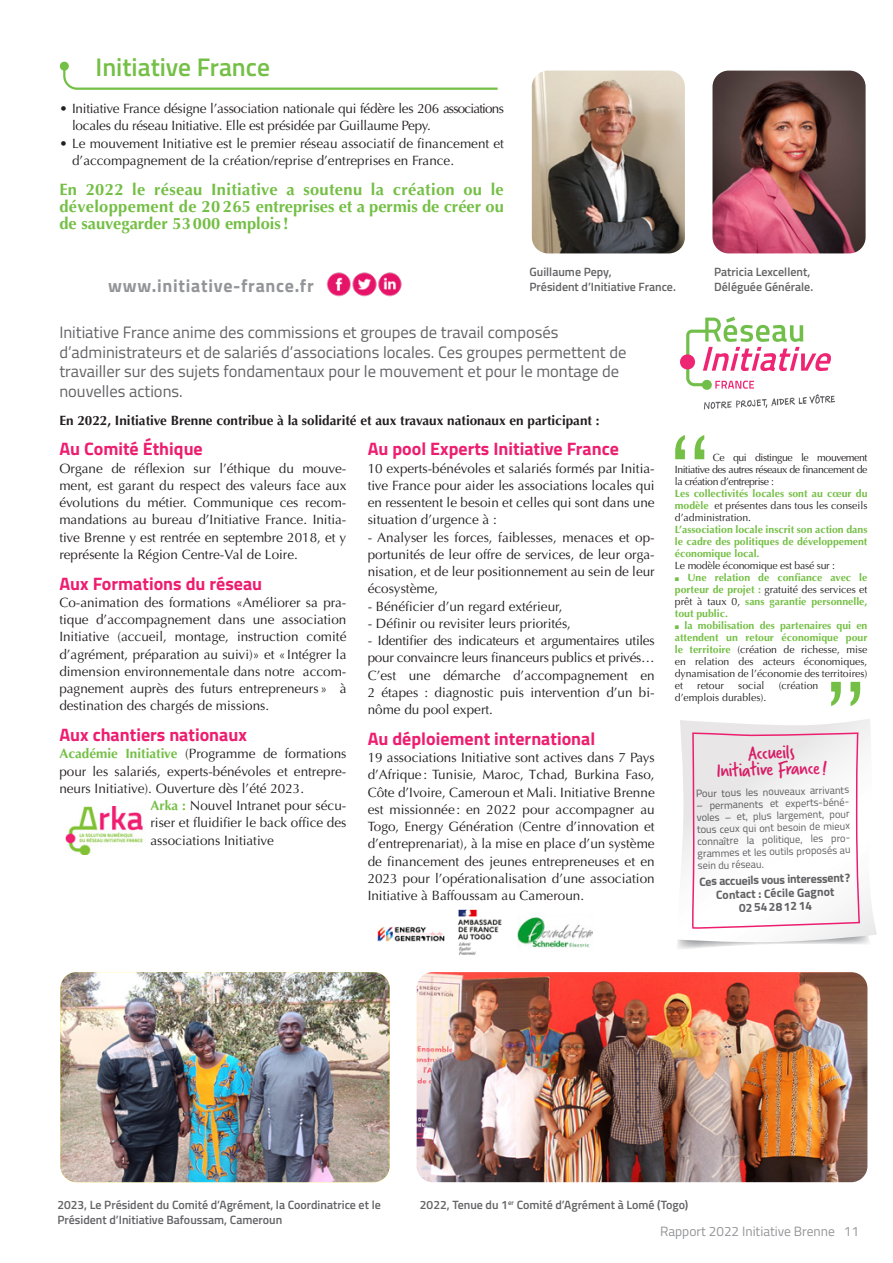
<style>
.page{position:relative;width:893px;height:1263px;background:#fff}
.page>*{position:absolute;margin:0;border:0;box-sizing:border-box;transform-origin:0 0}
.Style_de_paragraphe{font:600 25.5px "Titillium Web";color:#74bf45}
.t1{font:21px/16.4px "Verveine";color:#ed1e70;text-align:center}
.Style_de_paragraphe-2{font:700 18px "Titillium Web";color:#ed1e70}
.Texte_rapport{font:700 18px "Titillium Web";letter-spacing:.04em;color:#939598}
.Style_de_paragraphe-3{font:16.5px/19.5px "Titillium Web";color:#636366}
.Texte_rapport-2{font:700 16.5px/17.2px "Optima LT";color:#74bf45;text-align:justify}
.Texte_rapport-3{font:13.5px/17.2px "Optima LT";color:#231f20;text-align:justify}
.Texte_rapport-4{font:13.5px/17.2px "Optima LT";letter-spacing:-.02em;color:#231f20}
.Texte_rapport-5{font:700 13.5px "Optima LT";color:#231f20}
.t2{font:13.5px "Titillium Web";color:#939598}
.Legende{font:600 12px/15px "Titillium Web";color:#636366}
.t3{font:700 12px/13.5px "Titillium Web";color:#636366;text-align:center}
.marge{font:10.5px/12px "Optima LT";color:#231f20;text-align:justify}
.marge-2{font:700 10.5px/12px "Optima LT";color:#74bf45;text-align:justify}
.t4{font:10.5px/12.1px "Titillium Web";color:#636366;text-align:justify}
.marge-3{font:10.5px "Optima LT";letter-spacing:-.02em;color:#231f20}
.s1{font-weight:700;color:#74bf45}
.s2{font-weight:400;color:#231f20}
</style>
<div class="page">
<img style="left:532px;top:71px;width:153px;height:182px">
<img style="left:712px;top:71px;width:154px;height:182px">
<svg style="left:675px;top:435px;width:29px;height:24px"></svg>
<svg style="left:831px;top:682px;width:29px;height:24px"></svg>
<svg style="left:680px;top:719px;width:197px;height:216px"></svg>
<svg style="left:677px;top:725px;width:194px;height:224px"></svg>
<img style="left:66px;top:806px;width:77px;height:48px">
<img style="left:60px;top:972px;width:330px;height:210px">
<img style="left:417px;top:972px;width:450px;height:210px">
<img style="left:458px;top:909px;width:44px;height:46px">
<img style="left:377px;top:926px;width:68px;height:16px">
<img style="left:517px;top:917px;width:75px;height:31px">
<svg style="left:63px;top:71px;width:435px;height:19px"></svg>
<div style="left:60px;top:62px;width:9px;height:9px;background:#74bf45;border-radius:50%"></div>
<img style="left:326px;top:272px;width:51px;height:25px">
<img style="left:378px;top:272px;width:24px;height:25px">
<svg style="left:680px;top:317px;width:155px;height:92px"></svg>
<p class="Style_de_paragraphe" style="left:96px;top:48px;width:176px">Initiative France</p>
<p class="Texte_rapport-4" style="left:72px;top:100px;width:433px;text-indent:-13px">• Initiative France désigne l’association nationale qui fédère les 206 associations locales du réseau Initiative. Elle est présidée par Guillaume Pepy.</p>
<p class="Texte_rapport-3" style="left:72px;top:135px;width:433px;text-indent:-13px">• Le mouvement Initiative est le premier réseau associatif de financement et d’accompagnement de la création/reprise d’entreprises en France.</p>
<p class="Texte_rapport-2" style="left:59px;top:181px;width:446px">En 2022 le réseau Initiative a soutenu la création ou le développement de 20 265 entreprises et a permis de créer ou de sauvegarder 53000 emplois!</p>
<p class="Texte_rapport" style="left:108px;top:272px;width:207px">www.initiative-france.fr</p>
<p class="Legende" style="left:529px;top:264px;width:148px">Guillaume Pepy,<br>Président d’Initiative France.</p>
<p class="Legende" style="left:714px;top:264px;width:101px">Patricia Lexcellent,<br>Déléguée Générale.</p>
<p class="Style_de_paragraphe-3" style="left:59px;top:322px;width:568px">Initiative France anime des commissions et groupes de travail composés d’administrateurs et de salariés d’associations locales. Ces groupes permettent de travailler sur des sujets fondamentaux pour le mouvement et pour le montage de nouvelles actions.</p>
<p class="Texte_rapport-5" style="left:59px;top:412px;width:542px">En 2022, Initiative Brenne contribue à la solidarité et aux travaux nationaux en participant :</p>
<p class="Style_de_paragraphe-2" style="left:59px;top:435px;width:145px">Au Comité Éthique</p>
<p class="Texte_rapport-3" style="left:59px;top:460px;width:289px">Organe de réflexion sur l’éthique du mouve&shy;ment, est garant du respect des valeurs face aux évolutions du métier. Communique ces recom&shy;mandations au bureau d’Initiative France. Initia&shy;tive Brenne y est rentrée en septembre 2018, et y représente la Région Centre-Val de Loire.</p>
<p class="Style_de_paragraphe-2" style="left:59px;top:569px;width:204px">Aux Formations du réseau</p>
<p class="Texte_rapport-3" style="left:59px;top:594px;width:289px">Co-animation des formations «Améliorer sa pra&shy;tique d’accompagnement dans une association Initiative (accueil, montage, instruction comité d’agrément, préparation au suivi)» et « Intégrer la dimension environnementale dans notre accom&shy;pagnement auprès des futurs entrepreneurs » à destination des chargés de missions.</p>
<p class="Style_de_paragraphe-2" style="left:59px;top:721px;width:189px">Aux chantiers nationaux</p>
<p class="Texte_rapport-3" style="left:59px;top:745px;width:289px"><span class="s1">Académie Initiative</span> (Programme de formations pour les salariés, experts-bénévoles et entrepre&shy;neurs Initiative). Ouverture dès l’été 2023.</p>
<p class="Texte_rapport-3" style="left:150px;top:797px;width:197px"><span class="s1">Arka :</span> Nouvel Intranet pour sécu&shy;riser et fluidifier le back office des associations Initiative</p>
<p class="Style_de_paragraphe-2" style="left:368px;top:435px;width:253px">Au pool Experts Initiative France</p>
<p class="Texte_rapport-3" style="left:368px;top:460px;width:289px">10 experts-bénévoles et salariés formés par Initia&shy;tive France pour aider les associations locales qui en ressentent le besoin et celles qui sont dans une situation d’urgence à :</p>
<p class="Texte_rapport-3" style="left:368px;top:529px;width:289px">- Analyser les forces, faiblesses, menaces et op&shy;portunités de leur offre de services, de leur orga&shy;nisation, et de leur positionnement au sein de leur écosystème,</p>
<p class="Texte_rapport-3" style="left:368px;top:598px;width:196px">- Bénéficier d’un regard extérieur,</p>
<p class="Texte_rapport-3" style="left:368px;top:615px;width:205px">- Définir ou revisiter leurs priorités,</p>
<p class="Texte_rapport-4" style="left:368px;top:632px;width:289px">- Identifier des indicateurs et argumentaires utiles pour convaincre leurs financeurs publics et privés…</p>
<p class="Texte_rapport-3" style="left:368px;top:667px;width:289px">C’est une démarche d’accompagnement en 2 étapes : diagnostic puis intervention d’un bi&shy;nôme du pool expert.</p>
<p class="Style_de_paragraphe-2" style="left:368px;top:725px;width:229px">Au déploiement international</p>
<p class="Texte_rapport-3" style="left:368px;top:749px;width:289px">19 associations Initiative sont actives dans 7 Pays d’Afrique: Tunisie, Maroc, Tchad, Burkina Faso, Côte d’Ivoire, Cameroun et Mali. Initiative Brenne est missionnée: en 2022 pour accompagner au Togo, Energy Génération (Centre d’innovation et d’entreprenariat), à la mise en place d’un système de financement des jeunes entrepreneuses et en 2023 pour l’opérationalisation d’une association Initiative à Baffoussam au Cameroun.</p>
<p class="marge" style="left:675px;top:451px;width:194px;text-indent:38px">Ce qui distingue le mouvement Initiative des autres réseaux de financement de la création d’entreprise :</p>
<p class="marge" style="left:675px;top:487px;width:194px"><span class="s1">Les collectivités locales sont au cœur du modèle</span> et présentes dans tous les conseils d’administration.</p>
<p class="marge-2" style="left:675px;top:523px;width:194px">L’association locale inscrit son action dans le cadre des politiques de développement économique local.</p>
<p class="marge-3" style="left:675px;top:559px;width:162px">Le modèle économique est basé sur :</p>
<p class="marge-2" style="left:675px;top:571px;width:194px;text-indent:12px">Une relation de confiance avec le porteur de projet : <span class="s2">gratuité des services et prêt à taux 0,</span> sans garantie personnelle, tout public.</p>
<p class="marge" style="left:675px;top:619px;width:194px;text-indent:10px"><span class="s1">la mobilisation des partenaires qui en attendent un retour économique pour le territoire</span> (création de richesse, mise en relation des acteurs économiques, dynamisation de l’économie des territoires) et</p>
<p class="marge" style="left:697px;top:679px;width:28px">retour</p>
<p class="marge" style="left:738px;top:679px;width:28px">social</p>
<p class="marge" style="left:779px;top:679px;width:41px">(création</p>
<p class="marge" style="left:675px;top:691px;width:93px">d’emplois durables).</p>
<h2 class="t1" style="left:716px;top:746px;width:112px;rotate:-2deg">Accueils<br>Initiative France!</h2>
<p class="t4" style="left:696px;top:786px;width:155px;rotate:-1deg">Pour tous les nouveaux arrivants</p>
<p class="t4" style="left:696px;top:798px;width:156px;rotate:-1deg">– permanents et experts-béné&shy;voles – et, plus largement, pour tous ceux qui ont besoin de mieux connaître la politique, les pro&shy;grammes et les outils proposés au sein du réseau.</p>
<p class="t3" style="left:699px;top:873px;width:153px;rotate:-1deg">Ces accueils vous interessent?<br>Contact : Cécile Gagnot<br>0254281214</p>
<p class="Legende" style="left:57px;top:1196px;width:325px">2023, Le Président du Comité d’Agrément, la Coordinatrice et le<br>Président d’Initiative Bafoussam, Cameroun</p>
<p class="Legende" style="left:420px;top:1196px;width:270px">2022, Tenue du 1<sup>er</sup> Comité d’Agrément à Lomé (Togo)</p>
<p class="t2" style="left:660px;top:1221px;width:200px">Rapport 2022 Initiative Brenne 11</p>
</div>
